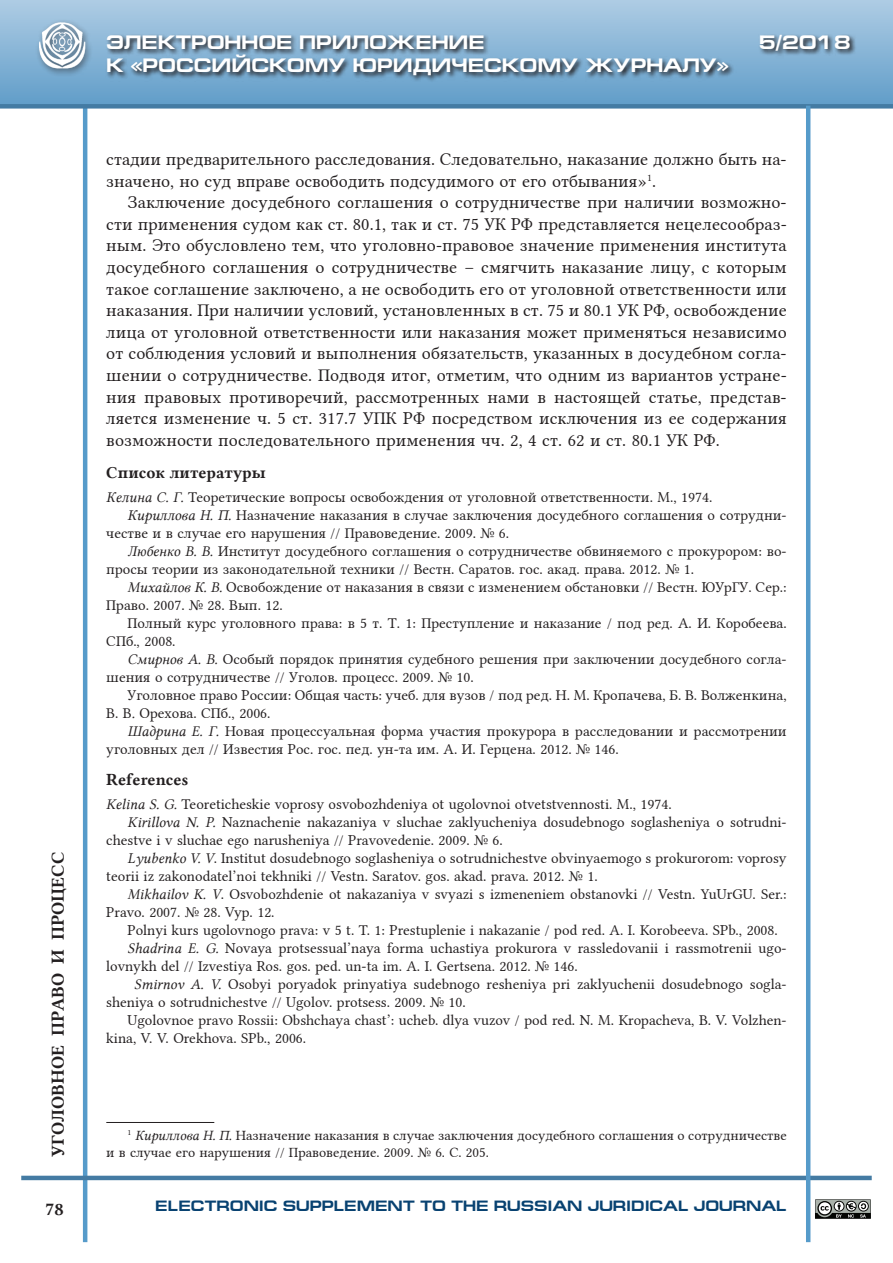
<style>
.page{position:relative;width:893px;height:1263px;background:#fff}
.page>*{position:absolute;margin:0;border:0;box-sizing:border-box;transform-origin:0 0}
.t1{font:700 19.5px "Europe Ext";color:#fff}
.t2{font:18px/21.6px "Lin Libertine";color:#231f20}
.t3{font:18px "Lin Libertine B";color:#231f20}
.t4{font:16.5px "Lin Libertine B";color:#231f20}
.t5{font:15px "Lin Libertine";color:#231f20}
.t6{font:700 15px "Europe Ext";color:#084271}
.t7{font:14.25px/17.1px "Lin Libertine";color:#231f20}
.s1{font-family:"Lin Libertine I"}
</style>
<div class="page">
<div style="left:0;top:0;width:893px;height:106px;background:linear-gradient(to bottom,#aecce4,#619dc9)"></div>
<hr style="left:83px;top:106px;width:4px;height:1136px;background:#569bca">
<hr style="left:21px;top:1176px;width:851px;height:4px;background:#447ba3">
<div style="left:0;top:104px;width:893px;height:5px;background:#447ba3"></div>
<div style="left:35px;top:19px;width:58px;height:58px;background:#231f20;opacity:.63"></div>
<img style="left:39px;top:23px;width:49px;height:47px">
<svg style="left:105px;top:33px;width:751px;height:49px"></svg>
<hr style="left:806px;top:106px;width:4px;height:1136px;background:#569bca">
<svg style="left:815px;top:1199px;width:56px;height:20px"></svg>
<hr style="left:106px;top:1122px;width:108px;height:1px;background:#231f20">
<p class="t3" style="left:46px;top:1157px;width:307px;rotate:-90deg">УГОЛОВНОЕ ПРАВО И ПРОЦЕСС</p>
<h1 class="t1" style="left:106px;top:32px;width:380px">ЭЛЕКТРОННОЕ ПРИЛОЖЕНИЕ</h1>
<h1 class="t1" style="left:759px;top:32px;width:93px">5/2018</h1>
<h1 class="t1" style="left:106px;top:55px;width:624px">К «РОССИЙСКОМУ ЮРИДИЧЕСКОМУ ЖУРНАЛУ»</h1>
<p class="t2" style="left:106px;top:146px;width:682px">стадии предварительного расследования. Следовательно, наказание должно быть на&shy;значено, но суд вправе освободить подсудимого от его отбывания»<sup>1</sup>.</p>
<p class="t2" style="left:106px;top:190px;width:682px;text-align:justify;text-indent:21px">Заключение досудебного соглашения о сотрудничестве при наличии возможно&shy;сти применения судом как ст. 80.1, так и ст. 75 УК РФ представляется нецелесообраз&shy;ным. Это обусловлено тем, что уголовно-правовое значение применения института досудебного соглашения о сотрудничестве – смягчить наказание лицу, с которым такое соглашение заключено, а не освободить его от уголовной ответственности или наказания. При наличии условий, установленных в ст. 75 и 80.1 УК РФ, освобождение лица от уголовной ответственности или наказания может применяться независимо от соблюдения условий и выполнения обязательств, указанных в досудебном согла&shy;шении о сотрудничестве. Подводя итог, отметим, что одним из вариантов устране&shy;ния правовых противоречий, рассмотренных нами в настоящей статье, представ&shy;ляется изменение ч. 5 ст. 317.7 УПК РФ посредством исключения из ее содержания возможности последовательного применения чч. 2, 4 ст. 62 и ст. 80.1 УК РФ.</p>
<p class="t4" style="left:106px;top:461px;width:161px">Список литературы</p>
<p class="t5" style="left:106px;top:485px;width:608px"><span class="s1">Келина С. Г.</span> Теоретические вопросы освобождения от уголовной ответственности. М., 1974.</p>
<p class="t5" style="left:128px;top:503px;width:661px"><span class="s1">Кириллова Н. П.</span> Назначение наказания в случае заключения досудебного соглашения о сотрудни-</p>
<p class="t5" style="left:106px;top:521px;width:404px">честве и в случае его нарушения // Правоведение. 2009. № 6.</p>
<p class="t5" style="left:128px;top:539px;width:661px"><span class="s1">Любенко В. В.</span> Институт досудебного соглашения о сотрудничестве обвиняемого с прокурором: во-</p>
<p class="t5" style="left:106px;top:557px;width:589px">просы теории из законодательной техники // Вестн. Саратов. гос. акад. права. 2012. № 1.</p>
<p class="t5" style="left:128px;top:575px;width:661px"><span class="s1">Михайлов К. В.</span> Освобождение от наказания в связи с изменением обстановки // Вестн. ЮУрГУ. Сер.:</p>
<p class="t5" style="left:106px;top:593px;width:178px">Право. 2007. № 28. Вып. 12.</p>
<p class="t5" style="left:128px;top:611px;width:661px">Полный курс уголовного права: в 5 т. Т. 1: Преступление и наказание / под ред. А. И. Коробеева.</p>
<p class="t5" style="left:106px;top:629px;width:71px">СПб., 2008.</p>
<p class="t5" style="left:128px;top:647px;width:661px"><span class="s1">Смирнов А. В.</span> Особый порядок принятия судебного решения при заключении досудебного согла-</p>
<p class="t5" style="left:106px;top:665px;width:369px">шения о сотрудничестве // Уголов. процесс. 2009. № 10.</p>
<p class="t5" style="left:128px;top:683px;width:661px">Уголовное право России: Общая часть: учеб. для вузов / под ред. Н. М. Кропачева, Б. В. Волженкина,</p>
<p class="t5" style="left:106px;top:701px;width:166px">В. В<span class="s1">.</span> Орехова. СПб., 2006.</p>
<p class="t5" style="left:128px;top:719px;width:661px"><span class="s1">Шадрина Е. Г.</span> Новая процессуальная форма участия прокурора в расследовании и рассмотрении</p>
<p class="t5" style="left:106px;top:737px;width:514px">уголовных дел // Известия Рос. гос. пед. ун-та им. А. И. Герцена. 2012. № 146.</p>
<p class="t4" style="left:106px;top:769px;width:84px">References</p>
<p class="t5" style="left:106px;top:792px;width:567px"><span class="s1">Kelina S. G.</span> Teoreticheskie voprosy osvobozhdeniya ot ugolovnoi otvetstvennosti. M., 1974.</p>
<p class="t5" style="left:128px;top:810px;width:659px"><span class="s1">Kirillova N. P.</span> Naznachenie nakazaniya v sluchae zaklyucheniya dosudebnogo soglasheniya o sotrudni-</p>
<p class="t5" style="left:106px;top:828px;width:398px">chestve i v sluchae ego narusheniya // Pravovedenie. 2009. № 6.</p>
<p class="t5" style="left:128px;top:846px;width:661px"><span class="s1">Lyubenko V. V</span>. Institut dosudebnogo soglasheniya o sotrudnichestve obvinyaemogo s prokurorom: voprosy</p>
<p class="t5" style="left:106px;top:864px;width:493px">teorii iz zakonodatel’noi tekhniki // Vestn. Saratov. gos. akad. prava. 2012. № 1.</p>
<p class="t5" style="left:128px;top:882px;width:661px"><span class="s1">Mikhailov K. V</span>. Osvobozhdenie ot nakazaniya v svyazi s izmeneniem obstanovki // Vestn. YuUrGU. Ser.:</p>
<p class="t5" style="left:106px;top:900px;width:170px">Pravo. 2007. № 28. Vyp. 12.</p>
<p class="t5" style="left:128px;top:918px;width:652px">Polnyi kurs ugolovnogo prava: v 5 t. T. 1: Prestuplenie i nakazanie / pod red. A. I. Korobeeva. SPb., 2008.</p>
<p class="t5" style="left:128px;top:936px;width:661px"><span class="s1">Shadrina E. G.</span> Novaya protsessual’naya forma uchastiya prokurora v rassledovanii i rassmotrenii ugo-</p>
<p class="t5" style="left:106px;top:954px;width:473px">lovnykh del // Izvestiya Ros. gos. ped. un-ta im. A. I. Gertsena. 2012. № 146.</p>
<p class="t5" style="left:134px;top:972px;width:653px"><span class="s1">Smirnov A. V.</span> Osobyi poryadok prinyatiya sudebnogo resheniya pri zaklyuchenii dosudebnogo sogla-</p>
<p class="t5" style="left:106px;top:990px;width:361px">sheniya o sotrudnichestve // Ugolov. protsess. 2009. № 10.</p>
<p class="t5" style="left:128px;top:1008px;width:661px">Ugolovnoe pravo Rossii: Obshchaya chast’: ucheb. dlya vuzov / pod red. N. M. Kropacheva, B. V. Volzhen-</p>
<p class="t5" style="left:106px;top:1026px;width:201px">kina, V. V. Orekhova. SPb., 2006.</p>
<p class="t7" style="left:106px;top:1125px;width:682px;text-indent:21px"><sup>1</sup> <span class="s1">Кириллова Н. П.</span> Назначение наказания в случае заключения досудебного соглашения о сотрудничестве и в случае его нарушения // Правоведение. 2009. № 6. С. 205.</p>
<p class="t3" style="left:45px;top:1197px;width:20px">78</p>
<p class="t6" style="left:155px;top:1197px;width:633px">ELECTRONIC SUPPLEMENT TO THE RUSSIAN JURIDICAL JOURNAL</p>
</div>
